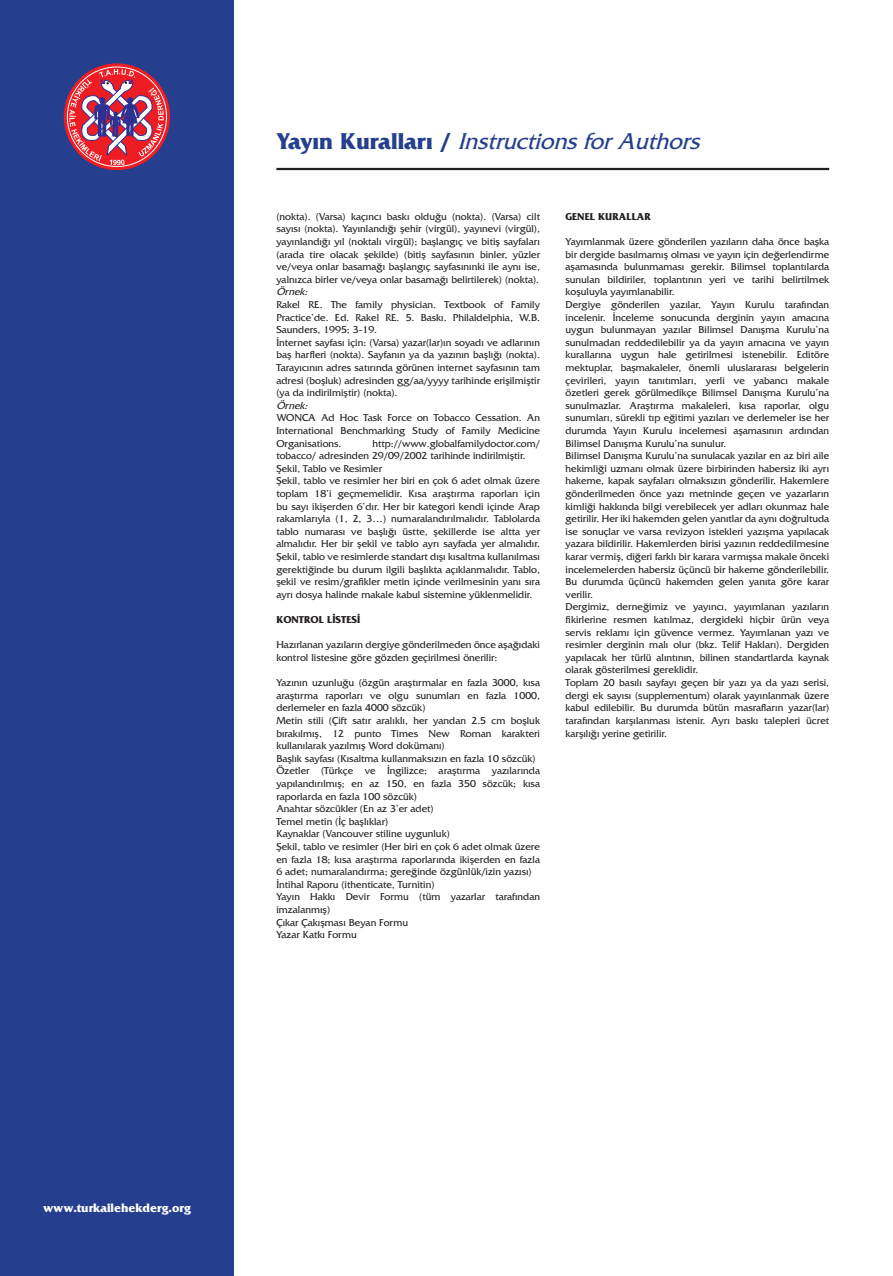
<style>
.page{position:relative;width:893px;height:1276px;background:#fff}
.page>*{position:absolute;margin:0;border:0;box-sizing:border-box;transform-origin:0 0}
.t1{font:italic 24px "Friz Quadrata Std";color:#253f8e}
.t2{font:700 12.75px "Friz Quadrata Std";color:#fff}
.Yazım_kuralları{font:10.5px/12.6px "Friz Quadrata Std";color:#231f20;text-align:justify}
.Yazım_kuralları-2{font:700 10.5px "Friz Quadrata Std";color:#231f20}
.Yazım_kuralları-3{font:italic 10.5px "Friz Quadrata Std";color:#231f20}
.s1{font-weight:700;font-style:normal}
</style>
<div class="page">
<div style="left:0;top:0;width:234px;height:1276px;background:#253f8e"></div>
<svg style="left:64px;top:63px;width:106px;height:107px"></svg>
<svg style="left:69px;top:69px;width:95px;height:96px"></svg>
<hr style="left:276px;top:168px;width:553px;height:2px;background:#231f20">
<p class="t1" style="left:276px;top:128px;width:432px"><span class="s1">Ya y ı n K u r a l l a r ı /</span> InstructionsforAuthors</p>
<p class="Yazım_kuralları" style="left:276px;top:210px;width:265px">(nokta). (Varsa) kaçıncı baskı olduğu (nokta). (Varsa) cilt sayısı (nokta). Yayınlandığı şehir (virgül), yayınevi (virgül), yayınlandığı yıl (noktalı virgül); başlangıç ve bitiş sayfaları (arada tire olacak şekilde) (bitiş sayfasının binler, yüzler ve/veya onlar basamağı başlangıç sayfasınınki ile aynı ise, yalnızca birler ve/veya onlar basamağı belirtilerek) (nokta).</p>
<p class="Yazım_kuralları-3" style="left:276px;top:286px;width:36px">Örnek:</p>
<p class="Yazım_kuralları" style="left:276px;top:298px;width:265px">Rakel RE. The family physician. Textbook of Family Practice’de. Ed. Rakel RE. 5. Baskı. Philaldelphia, W.B.<br>Saunders, 1995; 3-19.</p>
<p class="Yazım_kuralları" style="left:276px;top:336px;width:265px">İnternet sayfası için: (Varsa) yazar(lar)ın soyadı ve adlarının baş harfleri (nokta). Sayfanın ya da yazının başlığı (nokta).<br>Tarayıcının adres satırında görünen internet sayfasının tam adresi (boşluk) adresinden gg/aa/yyyy tarihinde erişilmiştir (ya da indirilmiştir) (nokta).</p>
<p class="Yazım_kuralları-3" style="left:276px;top:399px;width:36px">Örnek:</p>
<p class="Yazım_kuralları" style="left:276px;top:412px;width:265px">WONCA Ad Hoc Task Force on Tobacco Cessation. An International Benchmarking Study of Family Medicine Organisations.</p>
<p class="Yazım_kuralları" style="left:276px;top:437px;width:265px;text-indent:96px">http://www.globalfamilydoctor.com/ tobacco/ adresinden 29/09/2002 tarihinde indirilmiştir.</p>
<p class="Yazım_kuralları" style="left:276px;top:462px;width:107px">Şekil, Tablo ve Resimler</p>
<p class="Yazım_kuralları" style="left:276px;top:475px;width:265px">Şekil, tablo ve resimler her biri en çok 6 adet olmak üzere toplam 18’i geçmemelidir. Kısa araştırma raporları için bu sayı ikişerden 6’dır. Her bir kategori kendi içinde Arap rakamlarıyla (1, 2, 3…) numaralandırılmalıdır. Tablolarda tablo numarası ve başlığı üstte, şekillerde ise altta yer almalıdır. Her bir şekil ve tablo ayrı sayfada yer almalıdır.<br>Şekil, tablo ve resimlerde standart dışı kısaltma kullanılması gerektiğinde bu durum ilgili başlıkta açıklanmalıdır. Tablo, şekil ve resim/grafikler metin içinde verilmesinin yanı sıra ayrı dosya halinde makale kabul sistemine yüklenmelidir.</p>
<p class="Yazım_kuralları-2" style="left:276px;top:614px;width:85px">KONTROL LİSTESİ</p>
<p class="Yazım_kuralları" style="left:276px;top:638px;width:265px">Hazırlanan yazıların dergiye gönderilmeden önce aşağıdaki kontrol listesine göre gözden geçirilmesi önerilir:</p>
<p class="Yazım_kuralları" style="left:276px;top:676px;width:265px">Yazının uzunluğu (özgün araştırmalar en fazla 3000, kısa araştırma raporları ve olgu sunumları en fazla 1000, derlemeler en fazla 4000 sözcük)</p>
<p class="Yazım_kuralları" style="left:276px;top:714px;width:265px">Metin stili (Çift satır aralıklı, her yandan 2.5 cm boşluk bırakılmış, 12 punto Times New Roman karakteri kullanılarak yazılmış Word dokümanı)</p>
<p class="Yazım_kuralları" style="left:276px;top:752px;width:261px">Başlık sayfası (Kısaltma kullanmaksızın en fazla 10 sözcük)</p>
<p class="Yazım_kuralları" style="left:276px;top:764px;width:265px">Özetler (Türkçe ve İngilizce; araştırma yazılarında yapılandırılmış; en az 150, en fazla 350 sözcük; kısa raporlarda en fazla 100 sözcük)</p>
<p class="Yazım_kuralları" style="left:276px;top:802px;width:159px">Anahtar sözcükler (En az 3’er adet)</p>
<p class="Yazım_kuralları" style="left:276px;top:815px;width:113px">Temel metin (İç başlıklar)</p>
<p class="Yazım_kuralları" style="left:276px;top:827px;width:175px">Kaynaklar (Vancouver stiline uygunluk)</p>
<p class="Yazım_kuralları" style="left:276px;top:840px;width:265px">Şekil, tablo ve resimler (Her biri en çok 6 adet olmak üzere en fazla 18; kısa araştırma raporlarında ikişerden en fazla 6 adet; numaralandırma; gereğinde özgünlük/izin yazısı)</p>
<p class="Yazım_kuralları" style="left:276px;top:878px;width:160px">İntihal Raporu (ithenticate, Turnitin)</p>
<p class="Yazım_kuralları" style="left:276px;top:890px;width:265px">Yayın Hakkı Devir Formu (tüm yazarlar tarafından imzalanmış)</p>
<p class="Yazım_kuralları" style="left:276px;top:916px;width:133px">Çıkar Çakışması Beyan Formu</p>
<p class="Yazım_kuralları" style="left:276px;top:928px;width:82px">Yazar Katkı Formu</p>
<p class="Yazım_kuralları-2" style="left:566px;top:210px;width:87px">GENEL KURALLAR</p>
<p class="Yazım_kuralları" style="left:566px;top:235px;width:265px">Yayımlanmak üzere gönderilen yazıların daha önce başka bir dergide basılmamış olması ve yayın için değerlendirme aşamasında bulunmaması gerekir. Bilimsel toplantılarda sunulan bildiriler, toplantının yeri ve tarihi belirtilmek koşuluyla yayımlanabilir.</p>
<p class="Yazım_kuralları" style="left:566px;top:298px;width:265px">Dergiye gönderilen yazılar, Yayın Kurulu tarafından incelenir. İnceleme sonucunda derginin yayın amacına uygun bulunmayan yazılar Bilimsel Danışma Kurulu’na sunulmadan reddedilebilir ya da yayın amacına ve yayın kurallarına uygun hale getirilmesi istenebilir. Editöre mektuplar, başmakaleler, önemli uluslararası belgelerin çevirileri, yayın tanıtımları, yerli ve yabancı makale özetleri gerek görülmedikçe Bilimsel Danışma Kurulu’na sunulmazlar. Araştırma makaleleri, kısa raporlar, olgu sunumları, sürekli tıp eğitimi yazıları ve derlemeler ise her durumda Yayın Kurulu incelemesi aşamasının ardından Bilimsel Danışma Kurulu’na sunulur.</p>
<p class="Yazım_kuralları" style="left:566px;top:449px;width:265px">Bilimsel Danışma Kurulu’na sunulacak yazılar en az biri aile hekimliği uzmanı olmak üzere birbirinden habersiz iki ayrı hakeme, kapak sayfaları olmaksızın gönderilir. Hakemlere gönderilmeden önce yazı metninde geçen ve yazarların kimliği hakkında bilgi verebilecek yer adları okunmaz hale getirilir. Her iki hakemden gelen yanıtlar da aynı doğrultuda ise sonuçlar ve varsa revizyon istekleri yazışma yapılacak yazara bildirilir. Hakemlerden birisi yazının reddedilmesine karar vermiş, diğeri farklı bir karara varmışsa makale önceki incelemelerden habersiz üçüncü bir hakeme gönderilebilir.<br>Bu durumda üçüncü hakemden gelen yanıta göre karar verilir.</p>
<p class="Yazım_kuralları" style="left:566px;top:601px;width:265px">Dergimiz, derneğimiz ve yayıncı, yayımlanan yazıların fikirlerine resmen katılmaz, dergideki hiçbir ürün veya servis reklamı için güvence vermez. Yayımlanan yazı ve resimler derginin malı olur (bkz. Telif Hakları). Dergiden yapılacak her türlü alıntının, bilinen standartlarda kaynak olarak gösterilmesi gereklidir.</p>
<p class="Yazım_kuralları" style="left:566px;top:676px;width:265px">Toplam 20 basılı sayfayı geçen bir yazı ya da yazı serisi, dergi ek sayısı (supplementum) olarak yayınlanmak üzere kabul edilebilir. Bu durumda bütün masrafların yazar(lar) tarafından karşılanması istenir. Ayrı baskı talepleri ücret karşılığı yerine getirilir.</p>
<p class="t2" style="left:43px;top:1201px;width:149px">www.turkailehekderg.org</p>
</div>
